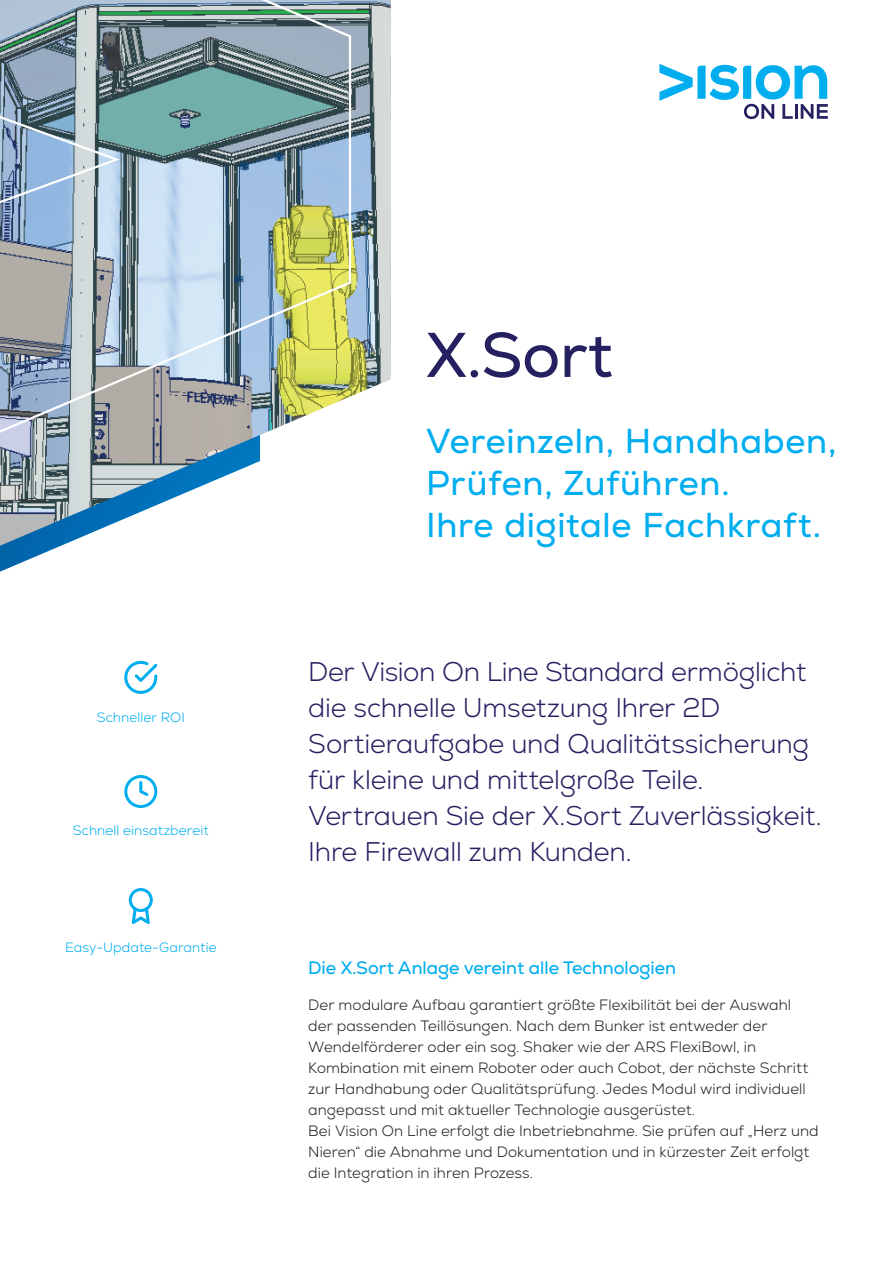
<style>
.page{position:relative;width:893px;height:1263px;background:#fff}
.page>*{position:absolute;margin:0;border:0;box-sizing:border-box;transform-origin:0 0}
.t1{font:63px "Nexa";color:#252161}
.t2{font:34.5px/42px "Nexa";letter-spacing:.02em;color:#00aeef}
.t3{font:300 27px/36px "Nexa";letter-spacing:-.01em;color:#252161}
.t4{font:18px "Nexa";color:#00aeef}
.t5{font:300 15px/21px "Nexa";letter-spacing:.005em;color:#231f20}
.t6{font:300 13.5px "Nexa";letter-spacing:.01em;color:#00aeef}
</style>
<div class="page">
<svg style="left:659px;top:64px;width:169px;height:55px"></svg>
<img style="left:0;top:547px;width:58px;height:25px">
<svg style="left:124px;top:775px;width:33px;height:33px"></svg>
<svg style="left:124px;top:661px;width:33px;height:33px"></svg>
<svg style="left:129px;top:888px;width:24px;height:36px"></svg>
<img style="left:0;top:0;width:391px;height:546px">
<svg style="left:0;top:0;width:351px;height:501px;background:#9db0b1"></svg>
<p class="t6" style="left:97px;top:709px;width:90px">Schneller ROI</p>
<p class="t6" style="left:73px;top:822px;width:137px">Schnell einsatzbereit</p>
<p class="t6" style="left:65px;top:939px;width:153px">Easy-Update-Garantie</p>
<h1 class="t1" style="left:426px;top:316px;width:188px">X.Sort</h1>
<h2 class="t2" style="left:426px;top:420px;width:412px">Vereinzeln, Handhaben,<br>Prüfen, Zuführen.<br>Ihre digitale Fachkraft.</h2>
<h3 class="t3" style="left:308px;top:655px;width:515px">Der Vision On Line Standard ermöglicht die schnelle Umsetzung Ihrer 2D Sortieraufgabe und Qualitäts sicherung für kleine und mittelgroße Teile.<br>Vertrauen Sie der X.Sort Zuverlässigkeit.<br>Ihre Firewall zum Kunden.</h3>
<p class="t4" style="left:308px;top:956px;width:369px">Die X.Sort Anlage vereint alle Technologien</p>
<p class="t5" style="left:308px;top:994px;width:512px">Der modulare Aufbau garantiert größte Flexibilität bei der Auswahl der passenden Teillösungen. Nach dem Bunker ist entweder der Wendelförderer oder ein sog. Shaker wie der ARS FlexiBowl, in Kombination mit einem Roboter oder auch Cobot, der nächste Schritt zur Handhabung oder Qualitätsprüfung. Jedes Modul wird individuell angepasst und mit aktueller Technologie ausgerüstet.<br>Bei Vision On Line erfolgt die Inbetriebnahme. Sie prüfen auf „Herz und Nieren“ die Abnahme und Dokumentation und in kürzester Zeit erfolgt die Integration in ihren Prozess.</p>
</div>
